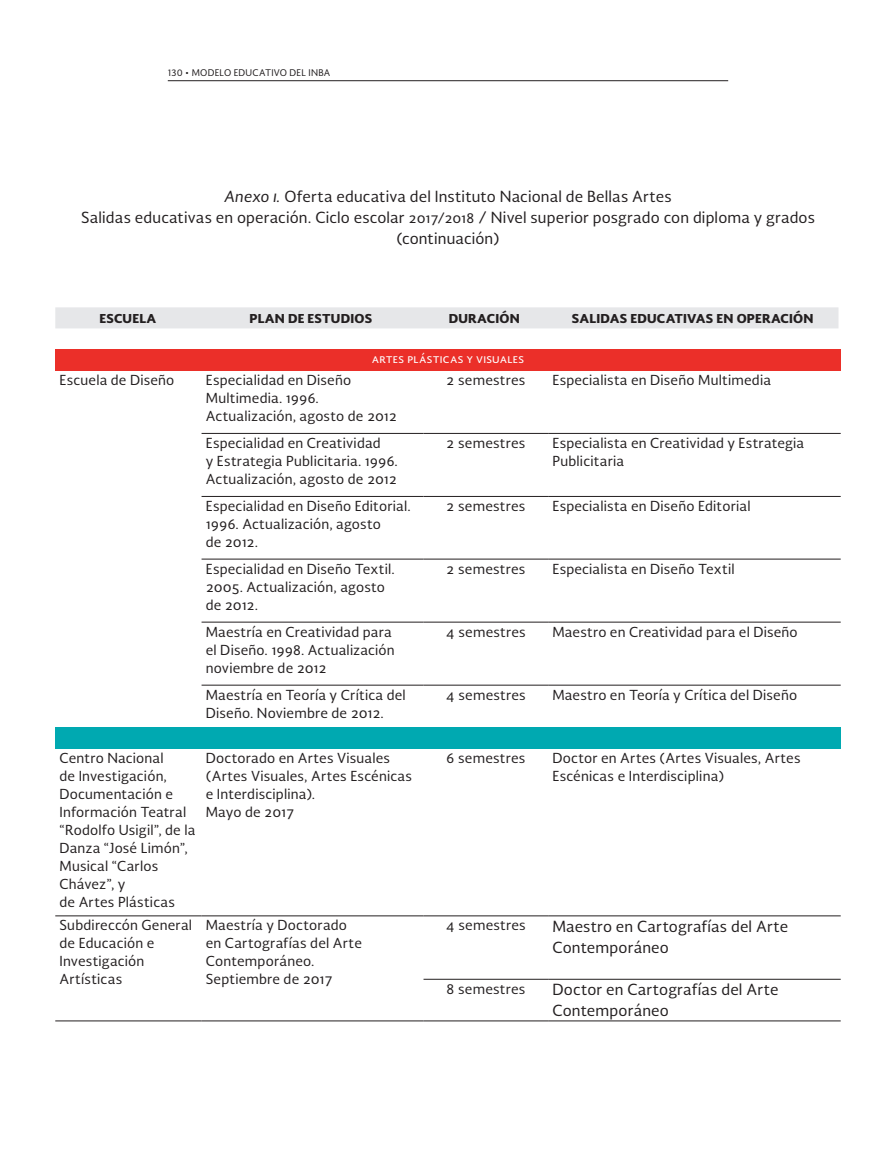
<style>
.page{position:relative;width:896px;height:1151px;background:#fff}
.page>*{position:absolute;margin:0;border:0;box-sizing:border-box;transform-origin:0 0}
.t1{font:15px/21px "Soberana Sans";letter-spacing:.01em;color:#231f20}
.t2{font:13.5px/18px "Soberana Sans";letter-spacing:.015em;color:#231f20}
.t3{font:900 12px "Soberana Sans";letter-spacing:.015em;color:#231f20}
.t4{font:12px "Soberana Sans";letter-spacing:.02em;color:#fff}
.t5{font:9px "Soberana Sans";letter-spacing:.025em;color:#231f20}
.s1{font-style:italic}
.s2{font-size:13.5px}
</style>
<div class="page">
<hr style="left:168px;top:80px;width:560px;height:1px;background:#231f20">
<div style="left:55px;top:349px;width:785px;height:21px;background:#eb2f29"></div>
<div style="left:55px;top:727px;width:785px;height:21px;background:#00a9b1"></div>
<hr style="left:201px;top:433px;width:222px;height:1px;background:#231f20">
<hr style="left:423px;top:433px;width:125px;height:1px;background:#231f20">
<hr style="left:548px;top:433px;width:292px;height:1px;background:#231f20">
<hr style="left:201px;top:496px;width:222px;height:1px;background:#231f20">
<hr style="left:423px;top:496px;width:125px;height:1px;background:#231f20">
<hr style="left:548px;top:496px;width:292px;height:1px;background:#231f20">
<hr style="left:201px;top:558px;width:222px;height:1px;background:#231f20">
<hr style="left:423px;top:558px;width:125px;height:1px;background:#231f20">
<hr style="left:548px;top:558px;width:292px;height:1px;background:#231f20">
<hr style="left:201px;top:621px;width:222px;height:1px;background:#231f20">
<hr style="left:423px;top:621px;width:125px;height:1px;background:#231f20">
<hr style="left:548px;top:621px;width:292px;height:1px;background:#231f20">
<hr style="left:201px;top:684px;width:222px;height:1px;background:#231f20">
<hr style="left:423px;top:684px;width:125px;height:1px;background:#231f20">
<hr style="left:548px;top:684px;width:292px;height:1px;background:#231f20">
<hr style="left:55px;top:915px;width:146px;height:1px;background:#231f20">
<hr style="left:201px;top:915px;width:222px;height:1px;background:#231f20">
<hr style="left:423px;top:915px;width:125px;height:1px;background:#231f20">
<hr style="left:548px;top:915px;width:292px;height:1px;background:#231f20">
<hr style="left:423px;top:978px;width:125px;height:1px;background:#231f20">
<hr style="left:548px;top:978px;width:292px;height:1px;background:#231f20">
<hr style="left:55px;top:1020px;width:146px;height:1px;background:#231f20">
<hr style="left:201px;top:1020px;width:222px;height:1px;background:#231f20">
<hr style="left:423px;top:1020px;width:125px;height:1px;background:#231f20">
<hr style="left:548px;top:1020px;width:292px;height:1px;background:#231f20">
<div style="left:55px;top:307px;width:783px;height:21px;background:#e6e7e9"></div>
<p class="t5" style="left:168px;top:67px;width:164px">130 • MODELO EDUCATIVO DEL INBA</p>
<p class="t1" style="left:81px;top:186px;width:735px;text-align:center"><span class="s1">Anexo i.</span> Oferta educativa del Instituto Nacional de Bellas Artes<br>Salidas educativas en operación. Ciclo escolar <span class="s2">2017/2018</span> / Nivel superior posgrado con diploma y grados (continuación)</p>
<p class="t3" style="left:99px;top:309px;width:58px">ESCUELA</p>
<p class="t3" style="left:249px;top:309px;width:124px">PLAN DE ESTUDIOS</p>
<p class="t3" style="left:448px;top:309px;width:72px">DURACIÓN</p>
<p class="t3" style="left:572px;top:309px;width:243px">SALIDAS EDUCATIVAS EN OPERACIÓN</p>
<p class="t4" style="left:372px;top:350px;width:154px">artes plásticas y visuales</p>
<p class="t2" style="left:59px;top:370px;width:116px">Escuela de Diseño</p>
<p class="t2" style="left:206px;top:370px;width:193px">Especialidad en Diseño<br>Multimedia. 1996.<br>Actualización, agosto de 2012</p>
<p class="t2" style="left:446px;top:370px;width:81px">2 semestres</p>
<p class="t2" style="left:552px;top:370px;width:220px">Especialista en Diseño Multimedia</p>
<p class="t2" style="left:206px;top:433px;width:194px">Especialidad en Creatividad<br>y Estrategia Publicitaria. 1996.<br>Actualización, agosto de 2012</p>
<p class="t2" style="left:446px;top:433px;width:81px">2 semestres</p>
<p class="t2" style="left:552px;top:433px;width:253px">Especialista en Creatividad y Estrategia<br>Publicitaria</p>
<p class="t2" style="left:206px;top:496px;width:206px">Especialidad en Diseño Editorial.<br>1996. Actualización, agosto<br>de 2012.</p>
<p class="t2" style="left:446px;top:496px;width:81px">2 semestres</p>
<p class="t2" style="left:552px;top:496px;width:200px">Especialista en Diseño Editorial</p>
<p class="t2" style="left:206px;top:559px;width:190px">Especialidad en Diseño Textil.<br>2005. Actualización, agosto de 2012.</p>
<p class="t2" style="left:446px;top:559px;width:81px">2 semestres</p>
<p class="t2" style="left:552px;top:559px;width:184px">Especialista en Diseño Textil</p>
<p class="t2" style="left:206px;top:622px;width:190px">Maestría en Creatividad para el Diseño. 1998. Actualización noviembre de 2012</p>
<p class="t2" style="left:446px;top:622px;width:81px">4 semestres</p>
<p class="t2" style="left:552px;top:622px;width:247px">Maestro en Creatividad para el Diseño</p>
<p class="t2" style="left:206px;top:685px;width:201px">Maestría en Teoría y Crítica del<br>Diseño. Noviembre de 2012.</p>
<p class="t2" style="left:446px;top:685px;width:81px">4 semestres</p>
<p class="t2" style="left:552px;top:685px;width:246px">Maestro en Teoría y Crítica del Diseño</p>
<p class="t2" style="left:59px;top:748px;width:137px">Centro Nacional<br>de Investigación,<br>Documentación e<br>Información Teatral “Rodolfo Usigil”, de la<br>Danza “José Limón”,<br>Musical “Carlos<br>Chávez”, y<br>de Artes Plásticas</p>
<p class="t2" style="left:206px;top:748px;width:208px">Doctorado en Artes Visuales (Artes Visuales, Artes Escénicas e Interdisciplina).<br>Mayo de 2017</p>
<p class="t2" style="left:446px;top:748px;width:81px">6 semestres</p>
<p class="t2" style="left:552px;top:748px;width:250px">Doctor en Artes (Artes Visuales, Artes<br>Escénicas e Interdisciplina)</p>
<p class="t2" style="left:59px;top:916px;width:134px">Subdireccón General de Educación e<br>Investigación<br>Artísticas</p>
<p class="t2" style="left:206px;top:916px;width:157px">Maestría y Doctorado en Cartografías del Arte<br>Contemporáneo.<br>Septiembre de 2017</p>
<p class="t2" style="left:446px;top:916px;width:81px">4 semestres</p>
<p class="t1" style="left:552px;top:915px;width:237px">Maestro en Cartografías del Arte<br>Contemporáneo</p>
<p class="t2" style="left:446px;top:979px;width:81px">8 semestres</p>
<p class="t1" style="left:552px;top:978px;width:227px">Doctor en Cartografías del Arte<br>Contemporáneo</p>
</div>
